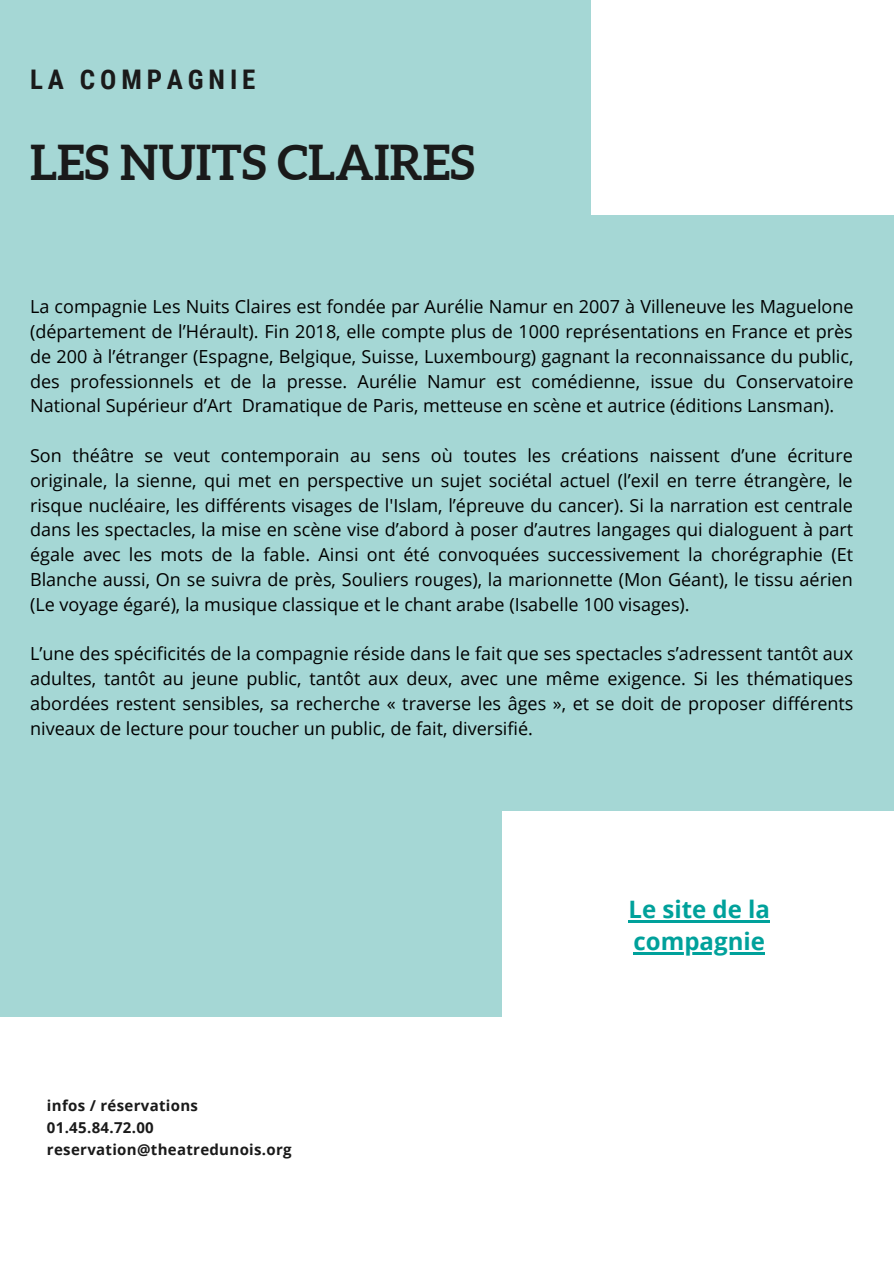
<style>
.page{position:relative;width:894px;height:1264px;background:#fff}
.page>*{position:absolute;margin:0;border:0;box-sizing:border-box;transform-origin:0 0}
.t1{font:700 48px "Aleo";color:#1a1a1a}
.t2{font:700 27px "Roboto Condensed";letter-spacing:.18em;color:#1a1a1a}
.t3{font:700 24px/32.7px "Open Sans";color:#00a19b}
.t4{font:18px/24.8px "Open Sans";color:#000;text-align:justify}
.t5{font:700 15px/22.4px "Open Sans";letter-spacing:.02em;color:#1a1a1a}
</style>
<div class="page">
<div style="left:0;top:215px;width:893px;height:363px;background:#a5d7d5"></div>
<div style="left:0;top:0;width:590px;height:225px;background:#a5d7d5"></div>
<div style="left:0;top:556px;width:893px;height:461px;background:#a5d7d5"></div>
<div style="left:502px;top:811px;width:391px;height:298px;background:#fff"></div>
<hr style="left:628px;top:919px;width:142px;height:3px;background:#00a19b">
<hr style="left:633px;top:952px;width:131px;height:2px;background:#00a19b">
<h2 class="t2" style="left:30px;top:64px;width:227px">LA COMPAGNIE</h2>
<h1 class="t1" style="left:30px;top:135px;width:446px">LES NUITS CLAIRES</h1>
<p class="t4" style="left:30px;top:294px;width:824px">La compagnie Les Nuits Claires est fondée par Aurélie Namur en 2007 à Villeneuve les Maguelone (département de l’Hérault). Fin 2018, elle compte plus de 1000 représentations en France et près de 200 à l’étranger (Espagne, Belgique, Suisse, Luxembourg) gagnant la reconnaissance du public, des professionnels et de la presse. Aurélie Namur est comédienne, issue du Conservatoire National Supérieur d’Art Dramatique de Paris, metteuse en scène et autrice (éditions Lansman).</p>
<p class="t4" style="left:30px;top:442px;width:824px">Son théâtre se veut contemporain au sens où toutes les créations naissent d’une écriture originale, la sienne, qui met en perspective un sujet sociétal actuel (l’exil en terre étrangère, le risque nucléaire, les différents visages de l'Islam, l’épreuve du cancer). Si la narration est centrale dans les spectacles, la mise en scène vise d’abord à poser d’autres langages qui dialoguent à part égale avec les mots de la fable. Ainsi ont été convoquées successivement la chorégraphie (Et Blanche aussi, On se suivra de près, Souliers rouges), la marionnette (Mon Géant), le tissu aérien (Le voyage égaré), la musique classique et le chant arabe (Isabelle 100 visages).</p>
<p class="t4" style="left:30px;top:641px;width:824px">L’une des spécificités de la compagnie réside dans le fait que ses spectacles s’adressent tantôt aux adultes, tantôt au jeune public, tantôt aux deux, avec une même exigence. Si les thématiques abordées restent sensibles, sa recherche « traverse les âges », et se doit de proposer différents niveaux de lecture pour toucher un public, de fait, diversifié.</p>
<p class="t5" style="left:47px;top:1093px;width:246px">infos / réservations<br>01.45.84.72.00 reservation@theatredunois.org</p>
<h3 class="t3" style="left:628px;top:892px;width:143px">Le site de la compagnie</h3>
</div>
